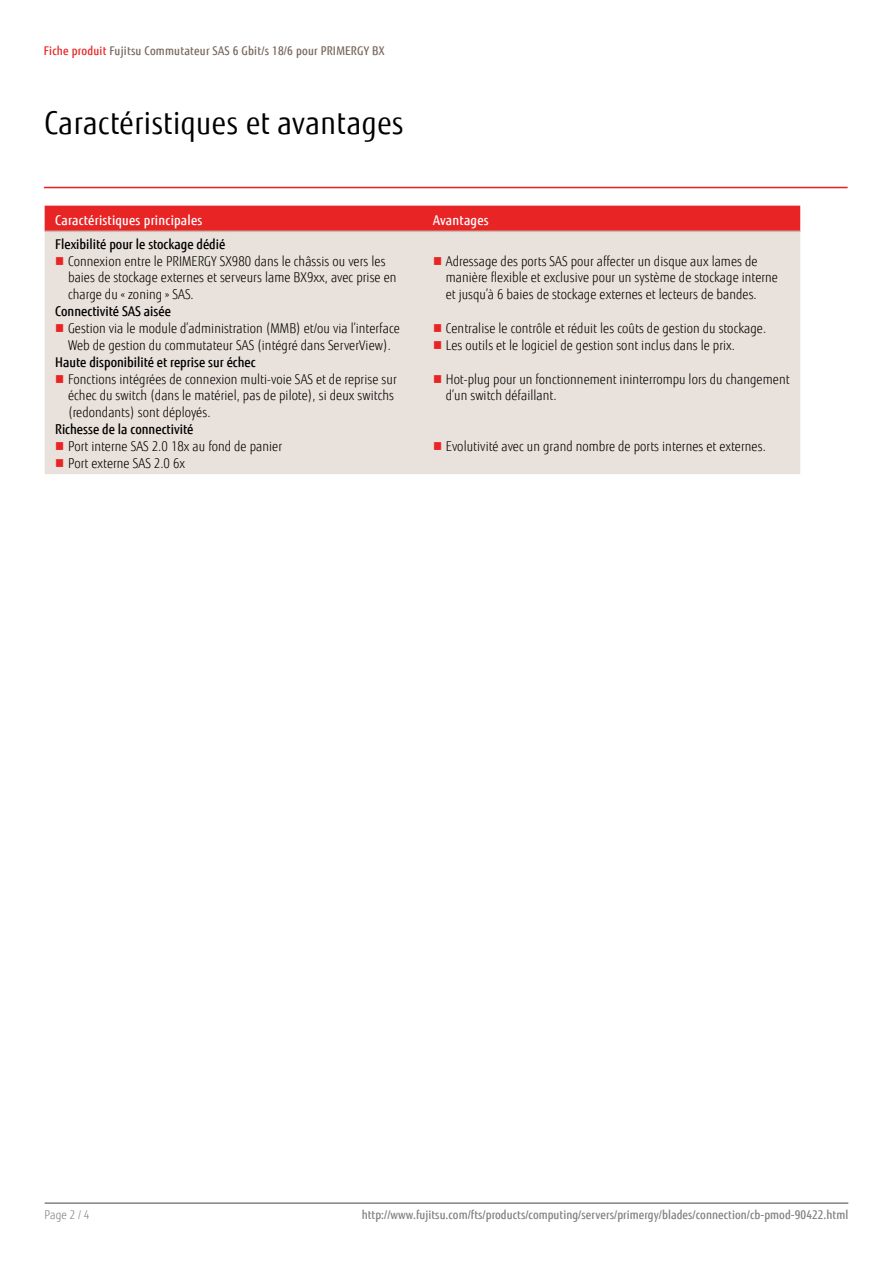
<style>
.page{position:relative;width:893px;height:1263px;background:#fff}
.page>*{position:absolute;margin:0;border:0;box-sizing:border-box;transform-origin:0 0}
.t1{font:31.5px "Fujitsu Sans";letter-spacing:.02em;color:#000;scale:.9 1}
.t2{font:300 13.5px/16.5px "Fujitsu Sans";letter-spacing:.005em;color:#000;scale:.9 1}
.t3{font:500 13.5px "Fujitsu Sans";color:#000;scale:.9 1}
.t4{font:500 13.5px "Fujitsu Sans";letter-spacing:.02em;color:#fff;scale:.9 1}
.t5{font:500 12px "Fujitsu Sans";letter-spacing:.005em;color:#818280;scale:.9 1}
.t6{font:500 12px "Fujitsu Sans";letter-spacing:.02em;color:#79695e;scale:.9 1}
.t7{font:300 12px "Fujitsu Sans";color:#818280;scale:.9 1}
.s1{color:#e92425}
</style>
<div class="page">
<hr style="left:45px;top:1202px;width:803px;height:2px;background:#818280">
<div style="left:45px;top:206px;width:755px;height:25px;background:#e92425"></div>
<div style="left:45px;top:232px;width:755px;height:242px;background:#e9e1db"></div>
<hr style="left:45px;top:231px;width:377px;height:1px;background:#c9bbb0">
<hr style="left:422px;top:231px;width:378px;height:1px;background:#c9bbb0">
<hr style="left:44px;top:187px;width:804px;height:1px;background:#ed1d24">
<svg style="left:56px;top:257px;width:7px;height:8px"></svg>
<svg style="left:434px;top:257px;width:7px;height:8px"></svg>
<svg style="left:56px;top:324px;width:7px;height:8px"></svg>
<svg style="left:434px;top:324px;width:7px;height:8px"></svg>
<svg style="left:434px;top:341px;width:7px;height:8px"></svg>
<svg style="left:56px;top:375px;width:7px;height:8px"></svg>
<svg style="left:434px;top:375px;width:7px;height:8px"></svg>
<svg style="left:56px;top:442px;width:7px;height:8px"></svg>
<svg style="left:56px;top:459px;width:7px;height:8px"></svg>
<svg style="left:434px;top:442px;width:7px;height:8px"></svg>
<p class="t6" style="left:44px;top:43px;width:380px"><span class="s1">Fiche produit</span> Fujitsu Commutateur SAS 6 Gbit/s 18/6 pour PRIMERGY BX</p>
<h1 class="t1" style="left:45px;top:104px;width:400px">Caractéristiques et avantages</h1>
<p class="t4" style="left:55px;top:212px;width:165px">Caractéristiques principales</p>
<p class="t4" style="left:433px;top:212px;width:63px">Avantages</p>
<p class="t3" style="left:55px;top:235px;width:191px">Flexibilité pour le stockage dédié</p>
<p class="t2" style="left:68px;top:253px;width:366px">Connexion entre le PRIMERGY SX980 dans le châssis ou vers les baies de stockage externes et serveurs lame BX9xx, avec prise en charge du « zoning » SAS.</p>
<p class="t2" style="left:446px;top:253px;width:371px">Adressage des ports SAS pour affecter un disque aux lames de manière flexible et exclusive pour un système de stockage interne et jusqu’à 6 baies de stockage externes et lecteurs de bandes.</p>
<p class="t3" style="left:55px;top:303px;width:130px">Connectivité SAS aisée</p>
<p class="t2" style="left:68px;top:320px;width:370px">Gestion via le module d’administration (MMB) et/ou via l’interface<br>Web de gestion du commutateur SAS (intégré dans ServerView).</p>
<p class="t2" style="left:446px;top:320px;width:358px">Centralise le contrôle et réduit les coûts de gestion du stockage.<br>Les outils et le logiciel de gestion sont inclus dans le prix.</p>
<p class="t3" style="left:55px;top:354px;width:224px">Haute disponibilité et reprise sur échec</p>
<p class="t2" style="left:68px;top:371px;width:367px">Fonctions intégrées de connexion multi-voie SAS et de reprise sur échec du switch (dans le matériel, pas de pilote), si deux switchs (redondants) sont déployés.</p>
<p class="t2" style="left:446px;top:371px;width:383px">Hot-plug pour un fonctionnement ininterrompu lors du changement d’un switch défaillant.</p>
<p class="t3" style="left:55px;top:421px;width:155px">Richesse de la connectivité</p>
<p class="t2" style="left:68px;top:438px;width:239px">Port interne SAS 2.0 18x au fond de panier<br>Port externe SAS 2.0 6x</p>
<p class="t2" style="left:446px;top:438px;width:357px">Evolutivité avec un grand nombre de ports internes et externes.</p>
<p class="t7" style="left:45px;top:1208px;width:51px">Page 2 / 4</p>
<p class="t5" style="left:362px;top:1208px;width:542px">http://www.fujitsu.com/fts/products/computing/servers/primergy/blades/connection/cb-pmod-90422.html</p>
</div>
